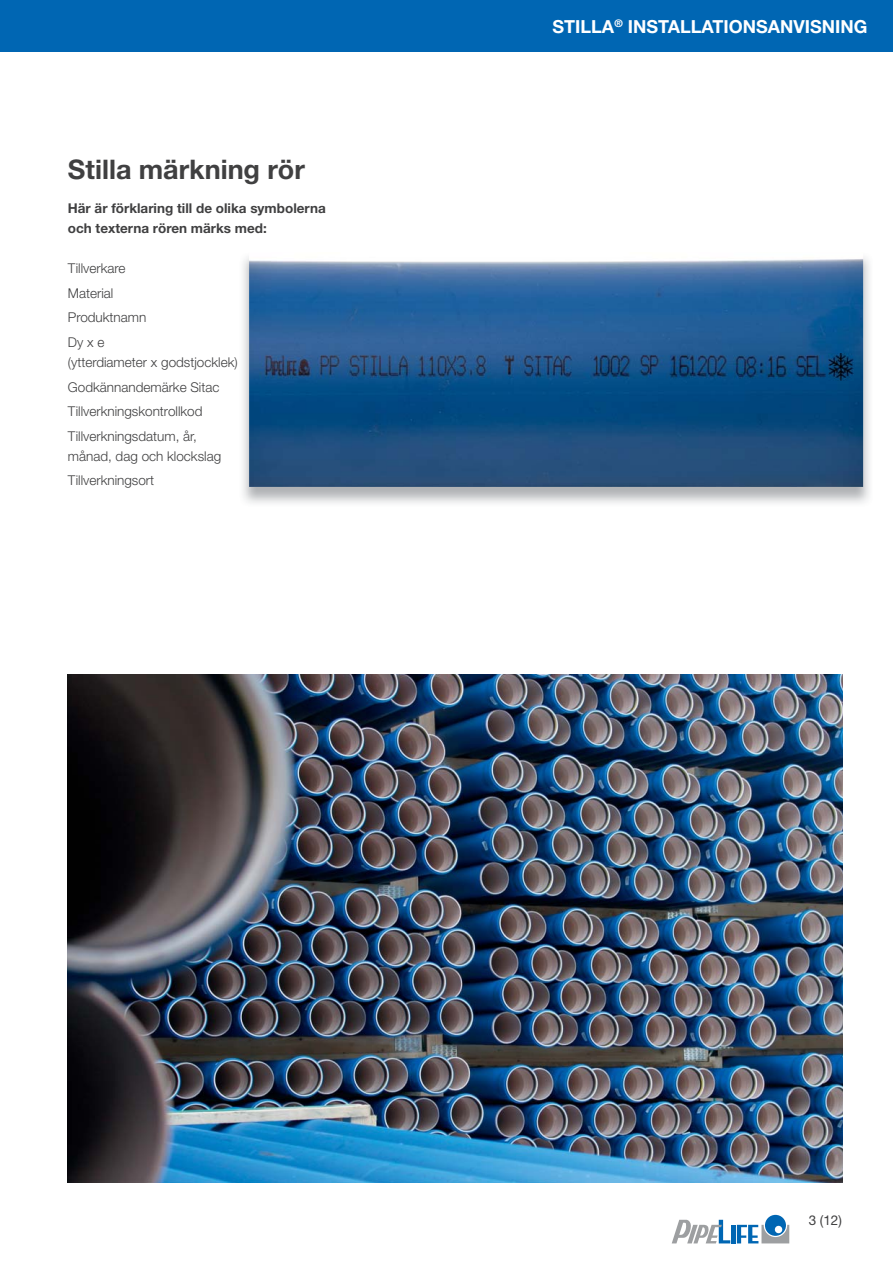
<style>
.page{position:relative;width:893px;height:1263px;background:#fff}
.page>*{position:absolute;margin:0;border:0;box-sizing:border-box;transform-origin:0 0}
.t1{font:700 27px "Helvetica Neue";color:#404041}
.t2{font:700 18px "Helvetica Neue";color:#fff}
.t3{font:300 13.5px/24.5px "Helvetica Neue";color:#404041}
.t4{font:700 13.5px/20.2px "Helvetica Neue";color:#404041}
.t5{font:13.5px "Helvetica Neue";color:#404041}
</style>
<div class="page">
<div style="left:0;top:0;width:892px;height:51px;background:#0066b3"></div>
<hr style="left:731px;top:1225px;width:4px;height:18px;background:#0066b3">
<svg style="left:736px;top:1215px;width:53px;height:28px"></svg>
<svg style="left:672px;top:1220px;width:58px;height:23px"></svg>
<img style="left:243px;top:257px;width:627px;height:246px">
<img style="left:249px;top:257px;width:614px;height:230px">
<img style="left:68px;top:674px;width:774px;height:508px">
<img style="left:828px;top:353px;width:25px;height:27px">
<h1 class="t1" style="left:68px;top:160px;width:238px">Stilla märkning rör</h1>
<p class="t4" style="left:68px;top:199px;width:259px">Här är förklaring till de olika symbolerna och texterna rören märks med:</p>
<p class="t3" style="left:68px;top:258px;width:80px">Tillverkare<br>Material<br>Produktnamn<br>Dy x e</p>
<p class="t3" style="left:68px;top:351px;width:171px">(ytterdiameter x godstjocklek)<br>Godkännandemärke Sitac<br>Tillverkningskontrollkod<br>Tillverkningsdatum, år,</p>
<p class="t3" style="left:68px;top:445px;width:155px">månad, dag och klockslag<br>Tillverkningsort</p>
<h2 class="t2" style="left:552px;top:20px;width:316px">STILLA<sup>®</sup> INSTALLATIONSANVISNING</h2>
<p class="t5" style="left:808px;top:1216px;width:35px">3 (12)</p>
</div>
